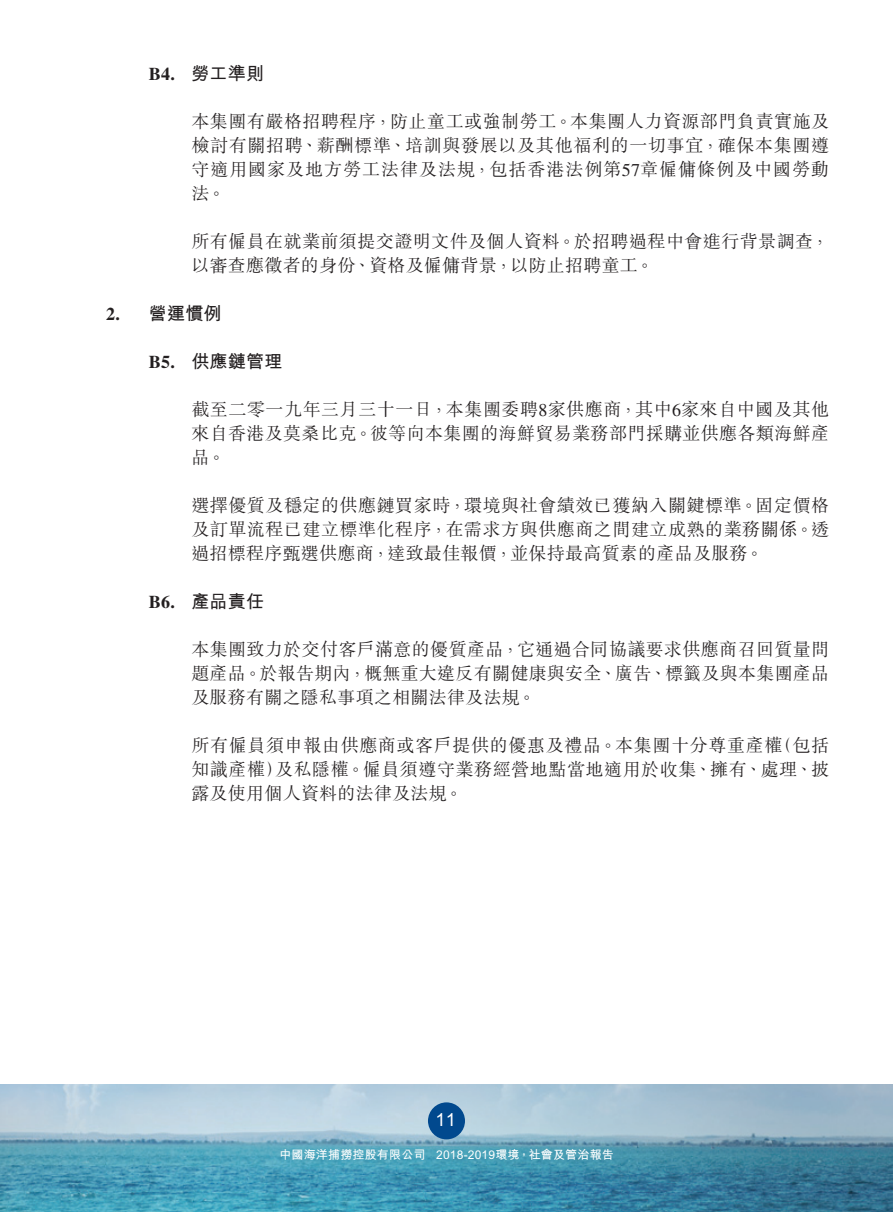
<style>
.page{position:relative;width:893px;height:1212px;background:#fff}
.page>*{position:absolute;margin:0;border:0;box-sizing:border-box;transform-origin:0 0}
.t1{font:18px/24px "M Sung HK Light E Ten B5 H";letter-spacing:.02em;color:#231f20;text-align:justify}
.t2{font:18px "M Hei HK Bold E Ten B5 H";letter-spacing:.015em;color:#231f20}
.t3{font:18px "M Hei HK Bold E Ten B5 H";color:#fff}
.t4{font:12px "M Hei HK Bold E Ten B5 H";letter-spacing:.015em;color:#fff}
.s1{font-family:"Times LT Std";font-weight:700}
.s2{font-family:"Times LT Std"}
</style>
<div class="page">
<img style="left:0;top:1084px;width:893px;height:128px">
<div style="left:428px;top:1102px;width:37px;height:37px;background:#01498e;border-radius:50%"></div>
<p class="t2" style="left:149px;top:66px;width:117px"><span class="s1">B4.</span> 勞工準則</p>
<p class="t1" style="left:191px;top:112px;width:639px">本集團有嚴格招聘程序，防止童工或強制勞工。本集團人力資源部門負責實施及檢討有關招聘、薪酬標準、培訓與發展以及其他福利的一切事宜，確保本集團遵守適用國家及地方勞工法律及法規，包括香港法例第<span class="s2">57</span>章僱傭條例及中國勞動法。</p>
<p class="t1" style="left:191px;top:232px;width:639px">所有僱員在就業前須提交證明文件及個人資料。於招聘過程中會進行背景調查，以審查應徵者的身份、資格及僱傭背景，以防止招聘童工。</p>
<p class="t2" style="left:106px;top:306px;width:117px"><span class="s1">2.</span> 營運慣例</p>
<p class="t2" style="left:149px;top:354px;width:135px"><span class="s1">B5.</span> 供應鏈管理</p>
<p class="t1" style="left:191px;top:400px;width:639px">截至二零一九年三月三十一日，本集團委聘<span class="s2">8</span>家供應商，其中<span class="s2">6</span>家來自中國及其他來自香港及莫桑比克。彼等向本集團的海鮮貿易業務部門採購並供應各類海鮮產品。</p>
<p class="t1" style="left:191px;top:496px;width:639px">選擇優質及穩定的供應鏈買家時，環境與社會績效已獲納入關鍵標準。固定價格及訂單流程已建立標準化程序，在需求方與供應商之間建立成熟的業務關係。透過招標程序甄選供應商，達致最佳報價，並保持最高質素的產品及服務。</p>
<p class="t2" style="left:149px;top:594px;width:117px"><span class="s1">B6.</span> 產品責任</p>
<p class="t1" style="left:191px;top:640px;width:639px">本集團致力於交付客戶滿意的優質產品，它通過合同協議要求供應商召回質量問題產品。於報告期內，概無重大違反有關健康與安全、廣告、標籤及與本集團產品及服務有關之隱私事項之相關法律及法規。</p>
<p class="t1" style="left:191px;top:736px;width:639px">所有僱員須申報由供應商或客戶提供的優惠及禮品。本集團十分尊重產權（包括知識產權）及私隱權。僱員須遵守業務經營地點當地適用於收集、擁有、處理、披露及使用個人資料的法律及法規。</p>
<p class="t3" style="left:435px;top:1112px;width:22px">11</p>
<p class="t4" style="left:279px;top:1150px;width:336px">中國海洋捕撈控股有限公司 2018-2019環境，社會及管治報告</p>
</div>
